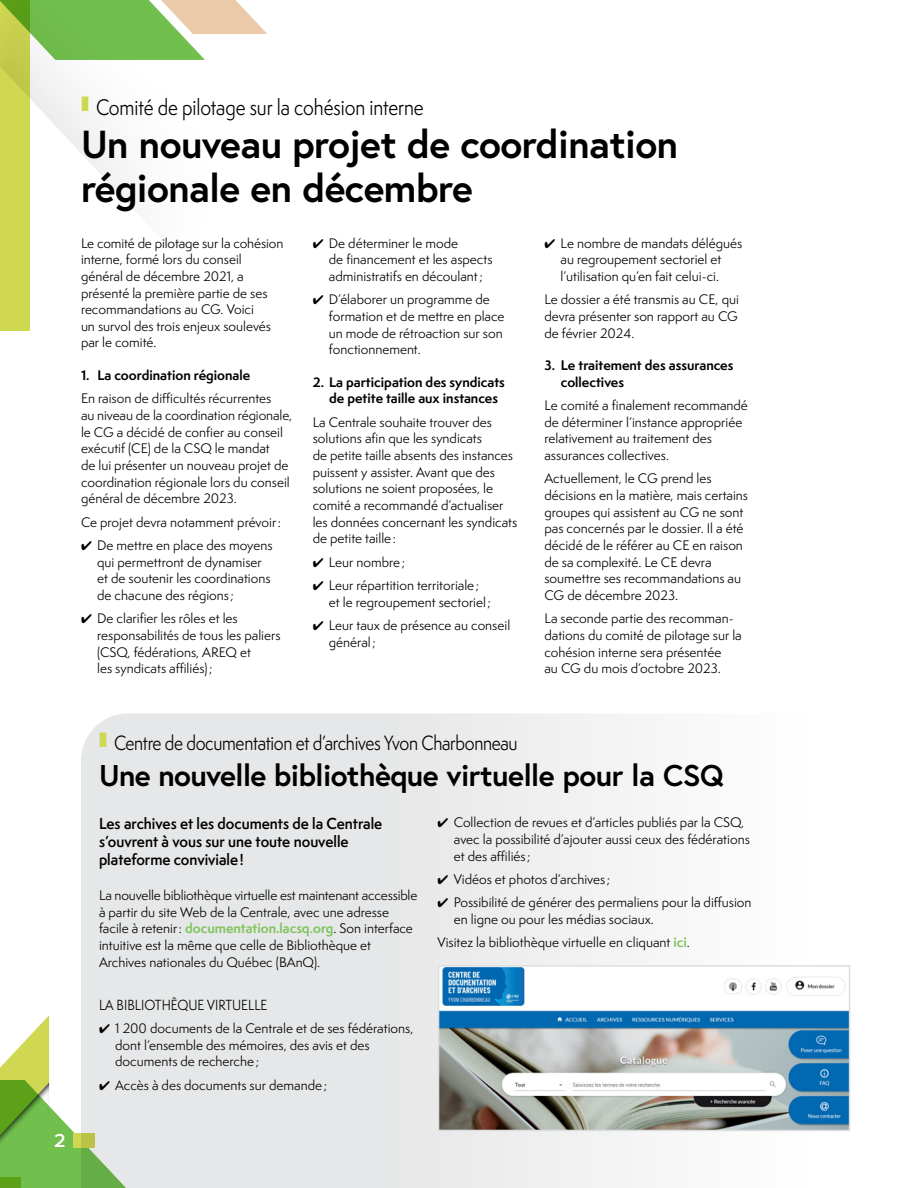
<style>
.page{position:relative;width:918px;height:1188px;background:#fff}
.page>*{position:absolute;margin:0;border:0;box-sizing:border-box;transform-origin:0 0}
.t1{font:700 39px/43.5px "Europa";letter-spacing:-.015em;color:#000}
.t2{font:700 30px "Europa";letter-spacing:-.02em;color:#000}
.t3{font:20.7px "Semplicita Pro";letter-spacing:-.005em;color:#000;scale:.87 1}
.t4{font:600 19.5px "Proxima Nova";color:#fff}
.t5{font:18.9px "Semplicita Pro";letter-spacing:-.02em;color:#000;scale:.87 1}
.t6{font:600 14.7px/18px "Semplicita Pro";color:#000;scale:.95 1}
.t7{font:13.5px "Semplicita Pro";color:#000;scale:.9 1}
.t8{font:12.75px/16.6px "Semplicita Pro";color:#000}
.t9{font:700 12.75px/16.6px "Semplicita Pro";color:#000}
.s1{font-weight:700;color:#80c45d}
</style>
<div class="page">
<svg style="left:0;top:60px;width:132px;height:270px"></svg>
<svg style="left:0;top:0;width:267px;height:60px"></svg>
<svg style="left:0;top:1015px;width:81px;height:173px"></svg>
<div style="left:0;top:1177px;width:21px;height:11px;background:#5ca118"></div>
<div style="left:73px;top:1133px;width:22px;height:14px;background:#d0d751"></div>
<svg style="left:81px;top:713px;width:770px;height:475px;fill:#e6e7e8"></svg>
<img style="left:441px;top:968px;width:406px;height:160px">
<div style="left:438px;top:965px;width:412px;height:166px;border:2px solid #dcddde"></div>
<h3 class="t3" style="left:81px;top:92px;width:396px"><sup>❙</sup> Comité de pilotage sur la cohésion interne</h3>
<h1 class="t1" style="left:81px;top:122px;width:599px">Un nouveau projet de coordination régionale en décembre</h1>
<p class="t8" style="left:81px;top:234px;width:204px">Le comité de pilotage sur la cohésion interne, formé lors du conseil général de décembre 2021, a présenté la première partie de ses recommandations au CG. Voici<br>un survol des trois enjeux soulevés par le comité.</p>
<p class="t9" style="left:81px;top:367px;width:171px">1. La coordination régionale</p>
<p class="t8" style="left:81px;top:390px;width:213px">En raison de difficultés récurrentes<br>au niveau de la coordination régionale, le CG a décidé de confier au conseil exécutif (CE) de la CSQ le mandat<br>de lui présenter un nouveau projet de coordination régionale lors du conseil général de décembre 2023.</p>
<p class="t8" style="left:81px;top:513px;width:202px">Ce projet devra notamment prévoir:</p>
<p class="t8" style="left:97px;top:537px;width:177px;text-indent:-16px">✔ De mettre en place des moyens qui permettront de dynamiser et de soutenir les coordinations de chacune des régions ;</p>
<p class="t8" style="left:97px;top:610px;width:185px;text-indent:-16px">✔ De clarifier les rôles et les responsabilités de tous les paliers (CSQ, fédérations, AREQ et<br>les syndicats affiliés);</p>
<p class="t8" style="left:544px;top:234px;width:199px;text-align:center">✔ Le nombre de mandats délégués au regroupement sectoriel et l’utilisation qu’en fait celui-ci.</p>
<p class="t8" style="left:544px;top:291px;width:196px;text-align:justify">Le dossier a été transmis au CE, qui devra présenter son rapport au CG de février 2024.</p>
<p class="t9" style="left:561px;top:357px;width:174px;text-indent:-16px">3. Le traitement des assurances collectives</p>
<p class="t8" style="left:544px;top:397px;width:205px">Le comité a finalement recommandé de déterminer l’instance appropriée relativement au traitement des assurances collectives.</p>
<p class="t8" style="left:544px;top:470px;width:205px">Actuellement, le CG prend les décisions en la matière, mais certains groupes qui assistent au CG ne sont pas concernés par le dossier. Il a été décidé de le référer au CE en raison de sa complexité. Le CE devra soumettre ses recommandations au<br>CG de décembre 2023.</p>
<p class="t8" style="left:544px;top:610px;width:199px">La seconde partie des recomman-- dations du comité de pilotage sur la cohésion interne sera présentée<br>au CG du mois d’octobre 2023.</p>
<p class="t8" style="left:329px;top:234px;width:165px;text-indent:-16px">✔ De déterminer le mode<br>de financement et les aspects administratifs en découlant;</p>
<p class="t8" style="left:329px;top:291px;width:177px;text-indent:-16px">✔ D’élaborer un programme de formation et de mettre en place un mode de rétroaction sur son fonctionnement.</p>
<p class="t9" style="left:329px;top:373px;width:177px;text-indent:-16px">2. La participation des syndicats de petite taille aux instances</p>
<p class="t8" style="left:313px;top:413px;width:206px">La Centrale souhaite trouver des solutions afin que les syndicats<br>de petite taille absents des instances puissent y assister. Avant que des solutions ne soient proposées, le comité a recommandé d’actualiser les données concernant les syndicats de petite taille:</p>
<p class="t8" style="left:313px;top:553px;width:94px">✔ Leur nombre;</p>
<p class="t8" style="left:329px;top:577px;width:164px;text-indent:-16px">✔ Leur répartition territoriale; et le regroupement sectoriel;</p>
<p class="t8" style="left:329px;top:617px;width:183px;text-indent:-16px">✔ Leur taux de présence au conseil général;</p>
<h3 class="t4" style="left:54px;top:1131px;width:13px">2</h3>
<h3 class="t5" style="left:99px;top:730px;width:483px"><sup>❙</sup> Centre de documentation et d’archives Yvon Charbonneau</h3>
<h2 class="t2" style="left:99px;top:755px;width:626px">Une nouvelle bibliothèque virtuelle pour la CSQ</h2>
<p class="t6" style="left:99px;top:815px;width:300px">Les archives et les documents de la Centrale s’ouvrent à vous sur une toute nouvelle plateforme conviviale!</p>
<p class="t8" style="left:99px;top:887px;width:320px">La nouvelle bibliothèque virtuelle est maintenant accessible à partir du site Web de la Centrale, avec une adresse facile à retenir: <span class="s1">documentation.lacsq.org</span>. Son interface intuitive est la même que celle de Bibliothèque et Archives nationales du Québec (BAnQ).</p>
<p class="t7" style="left:99px;top:995px;width:189px">LA BIBLIOTHÈQUE VIRTUELLE</p>
<p class="t8" style="left:115px;top:1020px;width:300px;text-indent:-16px">✔ 1 200 documents de la Centrale et de ses fédérations, dont l’ensemble des mémoires, des avis et des documents de recherche;</p>
<p class="t8" style="left:99px;top:1076px;width:230px">✔ Accès à des documents sur demande;</p>
<p class="t8" style="left:454px;top:814px;width:298px;text-indent:-16px">✔ Collection de revues et d’articles publiés par la CSQ, avec la possibilité d’ajouter aussi ceux des fédérations et des affiliés ;</p>
<p class="t8" style="left:438px;top:871px;width:174px">✔ Vidéos et photos d’archives ;</p>
<p class="t8" style="left:454px;top:894px;width:299px;text-indent:-16px">✔ Possibilité de générer des permaliens pour la diffusion en ligne ou pour les médias sociaux.</p>
<p class="t8" style="left:438px;top:934px;width:254px">Visitez la bibliothèque virtuelle en cliquant <span class="s1">ici</span>.</p>
</div>
